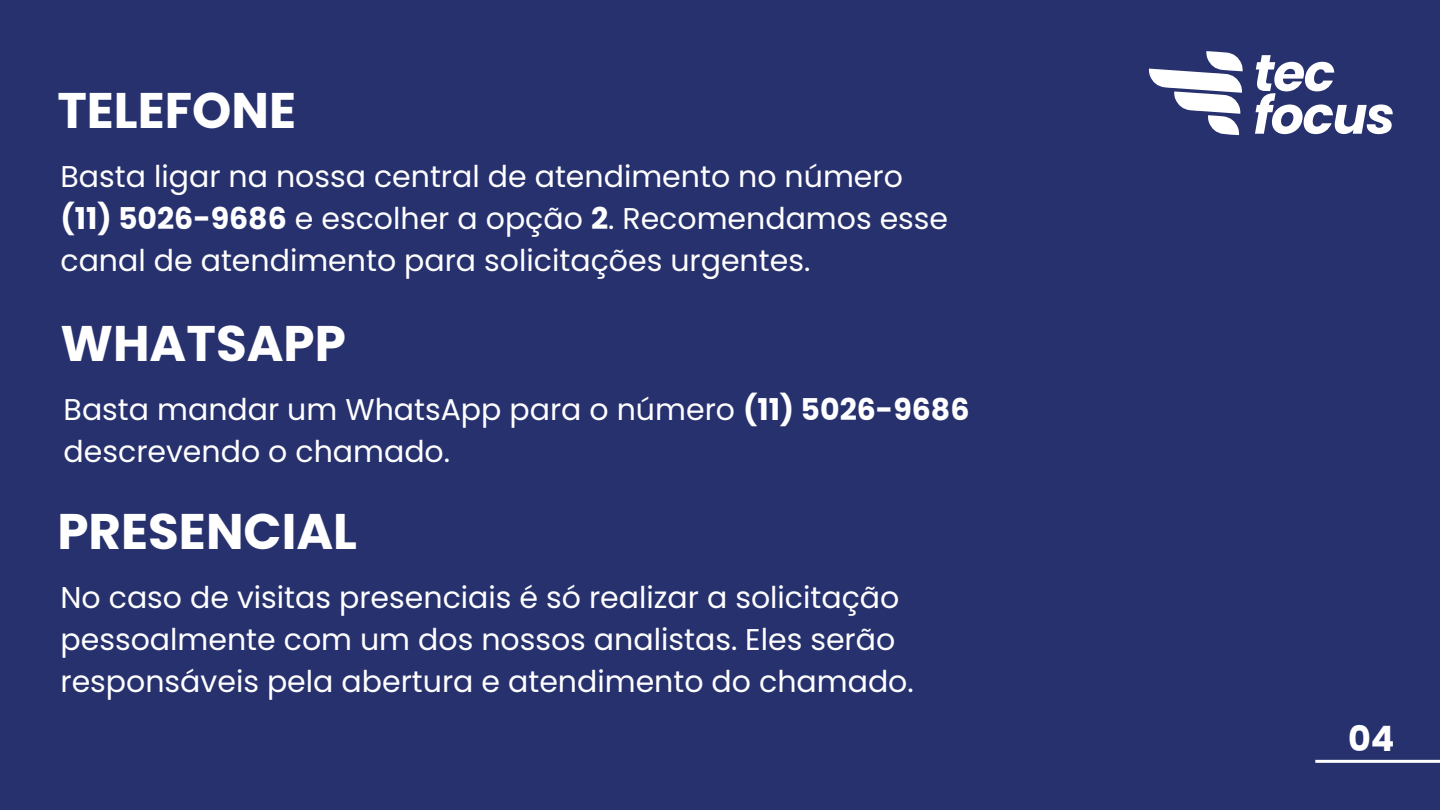
<style>
.page{position:relative;width:1440px;height:810px;background:#27316e}
.page>*{position:absolute;margin:0;border:0;box-sizing:border-box;transform-origin:0 0}
.t1{font:700 50px "Poppins";color:#fff}
.t2{font:700 35px "Poppins";color:#fff}
.t3{font:30px/42px "Poppins";color:#fff}
.s1{font-weight:700}
</style>
<div class="page">
<svg style="left:1149px;top:51px;width:94px;height:84px"></svg>
<svg style="left:1255px;top:55px;width:138px;height:79px"></svg>
<hr style="left:1315px;top:760px;width:125px;height:3px;background:#fff">
<p class="t1" style="left:57px;top:75px;width:240px">TELEFONE</p>
<p class="t3" style="left:61px;top:155px;width:889px">Basta ligar na nossa central de atendimento no número <span class="s1">(11) 5026-9686</span> e escolher a opção <span class="s1">2</span>. Recomendamos esse canal de atendimento para solicitações urgentes.</p>
<p class="t1" style="left:61px;top:308px;width:287px">WHATSAPP</p>
<p class="t3" style="left:64px;top:388px;width:907px">Basta mandar um WhatsApp para o número <span class="s1">(11) 5026-9686 </span>descrevendo o chamado.</p>
<p class="t1" style="left:57px;top:496px;width:301px">PRESENCIAL</p>
<p class="t3" style="left:61px;top:576px;width:855px">No caso de visitas presenciais é só realizar a solicitação pessoalmente com um dos nossos analistas. Eles serão responsáveis pela abertura e atendimento do chamado.</p>
<p class="t2" style="left:1348px;top:714px;width:48px">04</p>
</div>
